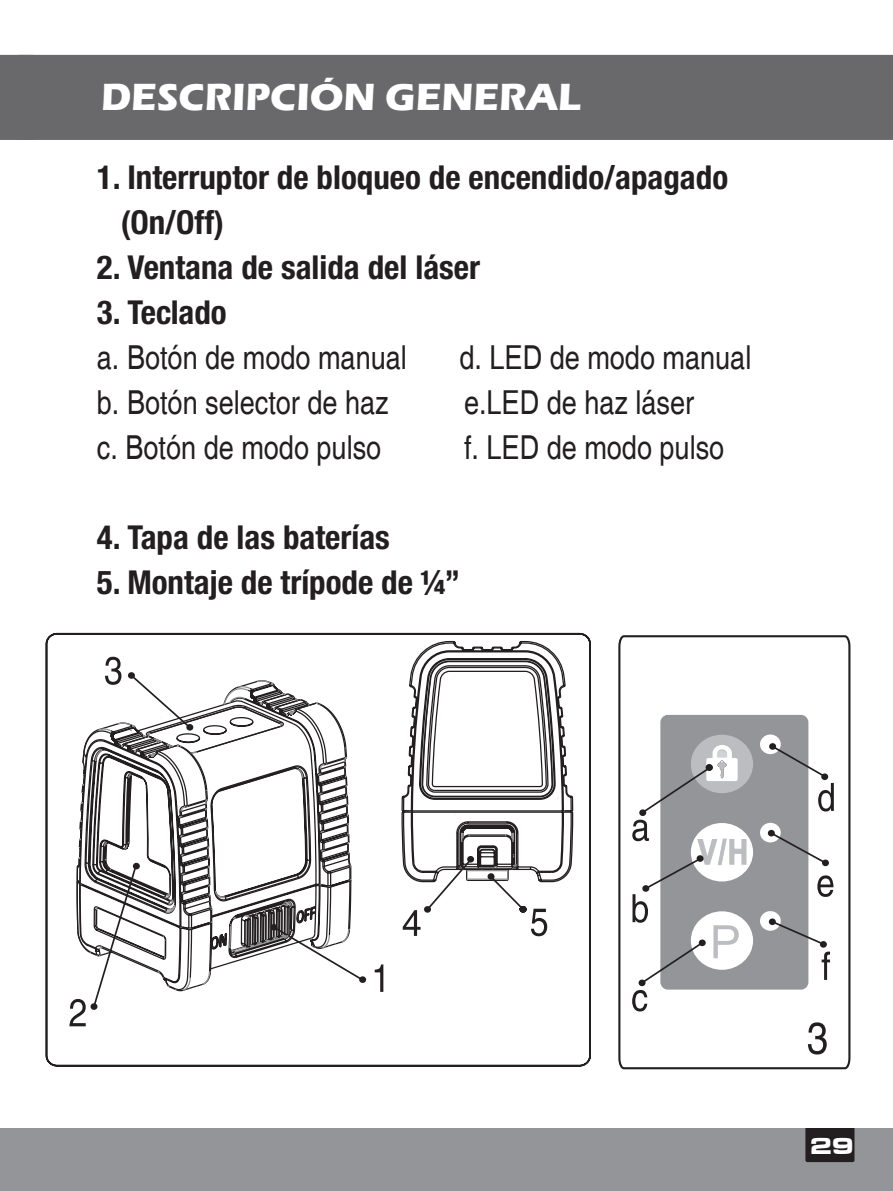
<style>
.page{position:relative;width:893px;height:1191px;background:#fff}
.page>*{position:absolute;margin:0;border:0;box-sizing:border-box;transform-origin:0 0}
.t1{font:700 39px "Eras ITC";color:#fff}
.t2{font:700 condensed 33px/45px "Helvetica Neue";color:#231f20}
.t3{font:condensed 33px "Helvetica";color:#231f20}
.t4{font:24px "Microgramma D Bold Exte";color:#fff}
</style>
<div class="page">
<div style="left:0;top:1128px;width:893px;height:63px;background:#939598"></div>
<div style="left:805px;top:1128px;width:49px;height:34px;background:#231f20"></div>
<svg style="left:0;top:55px;width:9px;height:85px"></svg>
<div style="left:9px;top:55px;width:884px;height:85px;background:#69696c"></div>
<svg style="left:45px;top:632px;width:546px;height:435px"></svg>
<svg style="left:618px;top:635px;width:233px;height:435px"></svg>
<svg style="left:640px;top:744px;width:188px;height:241px"></svg>
<svg style="left:808px;top:1022px;width:19px;height:32px"></svg>
<div style="left:639px;top:809px;width:7px;height:7px;border:2px solid #231f20;border-radius:50%"></div>
<svg style="left:632px;top:810px;width:17px;height:31px"></svg>
<svg style="left:697px;top:838px;width:50px;height:27px"></svg>
<div style="left:697px;top:855px;width:7px;height:7px;border:2px solid #231f20;border-radius:50%"></div>
<svg style="left:632px;top:886px;width:16px;height:36px"></svg>
<div style="left:642px;top:885px;width:7px;height:6px;border:2px solid #231f20;border-radius:50%"></div>
<svg style="left:632px;top:980px;width:15px;height:31px"></svg>
<div style="left:639px;top:979px;width:6px;height:7px;border:2px solid #231f20;border-radius:50%"></div>
<div style="left:699px;top:939px;width:7px;height:7px;border:2px solid #231f20;border-radius:50%"></div>
<div style="left:769px;top:743px;width:7px;height:6px;border:2px solid #231f20;border-radius:50%"></div>
<div style="left:821px;top:773px;width:7px;height:7px;border:2px solid #231f20;border-radius:50%"></div>
<div style="left:768px;top:830px;width:7px;height:6px;border:2px solid #231f20;border-radius:50%"></div>
<div style="left:822px;top:859px;width:7px;height:7px;border:2px solid #231f20;border-radius:50%"></div>
<div style="left:769px;top:918px;width:7px;height:7px;border:2px solid #231f20;border-radius:50%"></div>
<svg style="left:707px;top:744px;width:26px;height:35px"></svg>
<div style="left:706px;top:764px;width:7px;height:7px;border:2px solid #231f20;border-radius:50%"></div>
<div style="left:820px;top:941px;width:7px;height:6px;border:2px solid #231f20;border-radius:50%"></div>
<svg style="left:818px;top:774px;width:16px;height:37px"></svg>
<svg style="left:817px;top:875px;width:16px;height:22px"></svg>
<svg style="left:821px;top:942px;width:9px;height:38px"></svg>
<svg style="left:92px;top:672px;width:381px;height:336px"></svg>
<div style="left:128px;top:672px;width:7px;height:7px;border:2px solid #231f20;border-radius:50%"></div>
<div style="left:359px;top:976px;width:7px;height:7px;border:2px solid #231f20;border-radius:50%"></div>
<svg style="left:375px;top:964px;width:8px;height:28px"></svg>
<svg style="left:69px;top:999px;width:7px;height:27px"></svg>
<svg style="left:105px;top:656px;width:16px;height:23px"></svg>
<svg style="left:76px;top:679px;width:276px;height:349px"></svg>
<svg style="left:76px;top:680px;width:276px;height:198px"></svg>
<svg style="left:75px;top:878px;width:277px;height:114px"></svg>
<svg style="left:401px;top:640px;width:173px;height:296px"></svg>
<p class="t1" style="left:101px;top:75px;width:481px">DESCRIPCIÓN GENERAL</p>
<p class="t2" style="left:121px;top:154px;width:609px;text-indent:-24px">1. Interruptor de bloqueo de encendido/apagado (On/Off)</p>
<p class="t2" style="left:97px;top:244px;width:385px">2. Ventana de salida del láser</p>
<p class="t2" style="left:97px;top:289px;width:131px">3. Teclado</p>
<p class="t3" style="left:97px;top:338px;width:311px">a. Botón de modo manual</p>
<p class="t3" style="left:459px;top:338px;width:293px">d. LED de modo manual</p>
<p class="t3" style="left:97px;top:383px;width:293px">b. Botón selector de haz</p>
<p class="t3" style="left:464px;top:383px;width:232px">e.LED de haz láser</p>
<p class="t3" style="left:97px;top:428px;width:286px">c. Botón de modo pulso</p>
<p class="t3" style="left:464px;top:428px;width:262px">f. LED de modo pulso</p>
<p class="t2" style="left:97px;top:514px;width:294px">4. Tapa de las baterías</p>
<p class="t2" style="left:97px;top:559px;width:365px">5. Montaje de trípode de ¼”</p>
<p class="t4" style="left:810px;top:1129px;width:45px">29</p>
</div>
